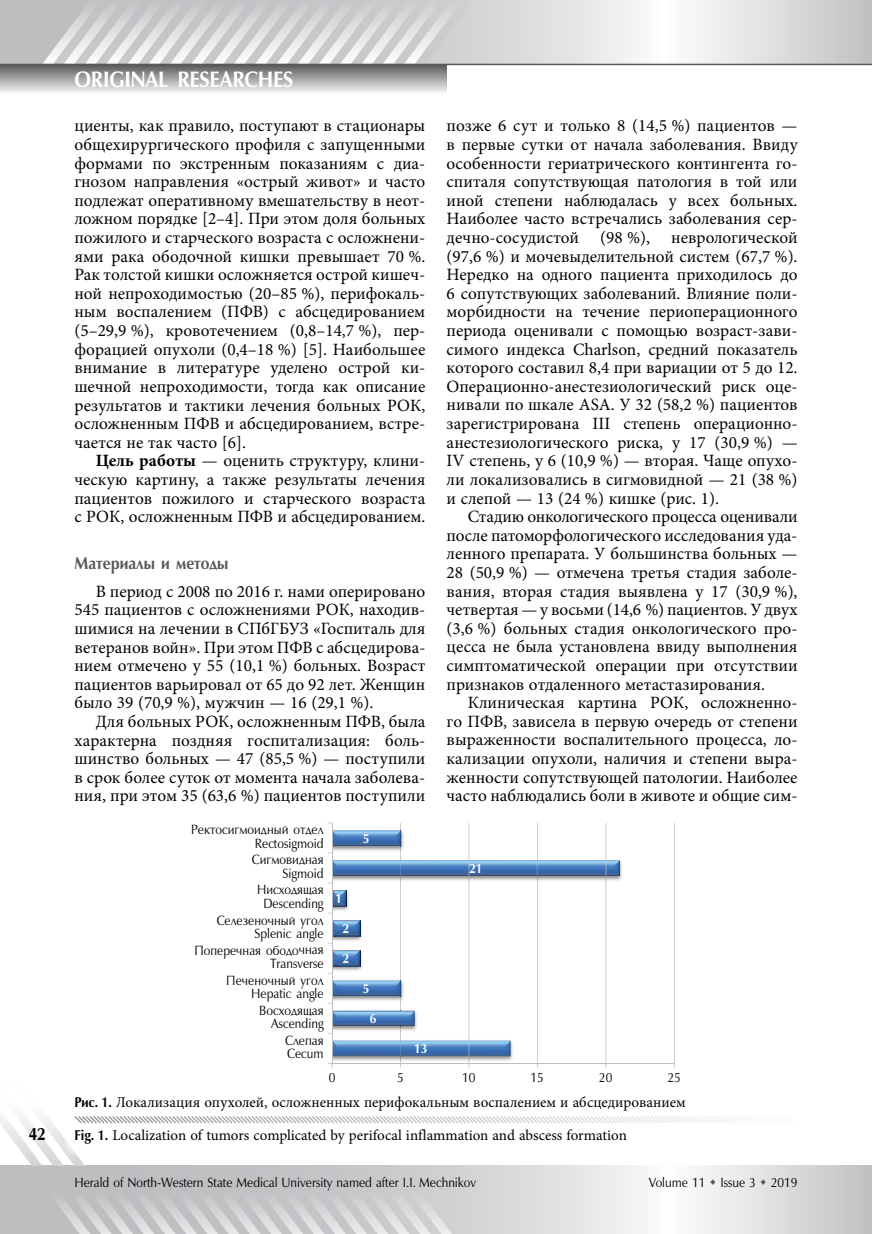
<style>
.page{position:relative;width:872px;height:1234px;background:#fff}
.page>*{position:absolute;margin:0;border:0;box-sizing:border-box;transform-origin:0 0}
.t1{font:700 22.5px "Optimum AP";letter-spacing:-.01em;color:#fff;scale:.9 1}
.t2{font:700 18px "Optimum AP";color:#000;scale:.85 1}
.t3{font:17.25px/18.6px "Minion Pro";color:#000;text-align:justify}
.t4{font:700 17.25px "Optimum AP";color:#58595b;scale:.9 1}
.t5{font:15px/32.8px "Minion Pro";color:#000}
.t6{font:13.5px/13.5px "Optimum AP";color:#000;text-align:right;scale:.9 1}
.t7{font:700 13.5px "Optimum AP";color:#fff;scale:.9 1}
.s1{font-weight:700}
.s2{font-family:"Optimum AP";font-weight:700;font-size:14.25px}
</style>
<div class="page">
<svg style="left:0;top:0;width:872px;height:64px"></svg>
<div style="left:0;top:1165px;width:872px;height:68px;background:#cbccce"></div>
<div style="left:0;top:64px;width:446px;height:30px;background:linear-gradient(to bottom,#555658,#f4f4f4)"></div>
<svg style="left:43px;top:0;width:446px;height:64px;background:#d1d2d4"></svg>
<hr style="left:0;top:64px;width:872px;height:1px;background:#58595b">
<hr style="left:400px;top:822px;width:1px;height:240px;background:#bcbec0">
<hr style="left:468px;top:822px;width:1px;height:240px;background:#bcbec0">
<hr style="left:537px;top:822px;width:1px;height:240px;background:#bcbec0">
<hr style="left:605px;top:822px;width:1px;height:240px;background:#bcbec0">
<hr style="left:674px;top:822px;width:1px;height:240px;background:#bcbec0">
<img style="left:333px;top:1038px;width:180px;height:24px">
<img style="left:400px;top:1038px;width:69px;height:24px">
<img style="left:333px;top:1012px;width:84px;height:19px">
<img style="left:333px;top:980px;width:71px;height:21px">
<img style="left:333px;top:950px;width:29px;height:21px">
<img style="left:333px;top:920px;width:29px;height:21px">
<img style="left:333px;top:890px;width:16px;height:21px">
<img style="left:333px;top:858px;width:289px;height:24px">
<img style="left:400px;top:858px;width:206px;height:24px">
<img style="left:333px;top:830px;width:71px;height:21px">
<img style="left:333px;top:1040px;width:177px;height:16px">
<img style="left:400px;top:1040px;width:69px;height:16px">
<img style="left:333px;top:1010px;width:82px;height:16px">
<svg style="left:400px;top:1008px;width:1px;height:23px"></svg>
<img style="left:333px;top:980px;width:67px;height:16px">
<svg style="left:400px;top:978px;width:1px;height:23px"></svg>
<img style="left:333px;top:950px;width:27px;height:16px">
<img style="left:333px;top:920px;width:27px;height:16px">
<img style="left:333px;top:890px;width:13px;height:15px">
<img style="left:333px;top:860px;width:287px;height:15px">
<img style="left:400px;top:860px;width:206px;height:15px">
<img style="left:333px;top:830px;width:67px;height:16px">
<svg style="left:400px;top:828px;width:1px;height:23px"></svg>
<hr style="left:332px;top:1062px;width:342px;height:1px;background:#bcbec0">
<hr style="left:332px;top:822px;width:1px;height:240px;background:#bcbec0">
<svg style="left:0;top:1116px;width:799px;height:117px"></svg>
<p class="t2" style="left:29px;top:1124px;width:21px">42</p>
<h1 class="t1" style="left:74px;top:67px;width:77px">ORIGINAL</h1>
<h1 class="t1" style="left:177px;top:67px;width:130px">RESEARCHES</h1>
<p class="t3" style="left:74px;top:117px;width:352px">циенты, как правило, поступают в стационары общехирургического профиля с запущенными формами по экстренным показаниям с диа&shy;гнозом направления «острый живот» и часто подлежат оперативному вмешательству в неот&shy;ложном порядке [2–4]. При этом доля больных пожилого и старческого возраста с осложнени&shy;ями рака ободочной кишки превышает 70 %.<br>Рак толстой кишки осложняется острой кишеч&shy;ной непроходимостью (20–85 %), перифокаль&shy;ным воспалением (ПФВ) с абсцедированием (5–29,9 %), кровотечением (0,8–14,7 %), пер&shy;форацией опухоли (0,4–18 %) [5]. Наибольшее внимание в литературе уделено острой ки&shy;шечной непроходимости, тогда как описание результатов и тактики лечения больных РОК, осложненным ПФВ и абсцедированием, встре&shy;чается не так часто [6].</p>
<p class="t3" style="left:74px;top:451px;width:352px;text-indent:21px"><span class="s1">Цель работы</span> — оценить структуру, клини&shy;ческую картину, а также результаты лечения пациентов пожилого и старческого возраста с РОК, осложненным ПФВ и абсцедированием.</p>
<p class="t4" style="left:74px;top:553px;width:173px">МАТЕРИАЛЫ И МЕТОДЫ</p>
<p class="t3" style="left:74px;top:582px;width:353px;text-indent:21px">В период с 2008 по 2016 г. нами оперировано 545 пациентов с осложнениями РОК, находив&shy;шимися на лечении в СПбГБУЗ «Госпиталь для ветеранов войн». При этом ПФВ с абсцедирова&shy;нием отмечено у 55 (10,1 %) больных. Возраст пациентов варьировал от 65 до 92 лет. Женщин было 39 (70,9 %), мужчин — 16 (29,1 %).</p>
<p class="t3" style="left:74px;top:712px;width:352px;text-indent:21px">Для больных РОК, осложненным ПФВ, была характерна поздняя госпитализация: боль&shy;шинство больных — 47 (85,5 %) — поступили в срок более суток от момента начала заболева&shy;ния, при этом 35 (63,6 %) пациентов поступили</p>
<p class="t6" style="left:191px;top:823px;width:149px">Ректосигмоидный отдел<br>Rectosigmoid</p>
<p class="t6" style="left:252px;top:853px;width:81px">Сигмовидная<br>Sigmoid</p>
<p class="t6" style="left:257px;top:883px;width:75px;text-align:center">Нисходящая<br>Descending</p>
<p class="t6" style="left:217px;top:913px;width:120px">Селезеночный угол<br>Splenic angle</p>
<p class="t6" style="left:194px;top:943px;width:145px">Поперечная ободочная<br>Transverse</p>
<p class="t6" style="left:226px;top:973px;width:110px">Печеночный угол<br>Hepatic angle</p>
<p class="t6" style="left:259px;top:1003px;width:73px">Восходящая<br>Ascending</p>
<p class="t6" style="left:285px;top:1033px;width:44px;text-align:left">Слепая<br>Cecum</p>
<p class="t7" style="left:335px;top:890px;width:9px">1</p>
<p class="t7" style="left:342px;top:920px;width:9px">2</p>
<p class="t7" style="left:342px;top:950px;width:9px">2</p>
<p class="t7" style="left:363px;top:830px;width:9px">5</p>
<p class="t7" style="left:363px;top:980px;width:9px">5</p>
<p class="t7" style="left:370px;top:1010px;width:9px">6</p>
<p class="t7" style="left:414px;top:1040px;width:16px">13</p>
<p class="t3" style="left:446px;top:117px;width:352px">позже 6 сут и только 8 (14,5 %) пациентов — в первые сутки от начала заболевания. Ввиду особенности гериатрического контингента го&shy;спиталя сопутствующая патология в той или иной степени наблюдалась у всех больных.<br>Наиболее часто встречались заболевания сер&shy;дечно-сосудистой (98 %), неврологической (97,6 %) и мочевыделительной систем (67,7 %).<br>Нередко на одного пациента приходилось до 6 сопутствующих заболеваний. Влияние поли&shy;морбидности на течение периоперационного периода оценивали с помощью возраст-зави&shy;симого индекса Charlson, средний показатель которого составил 8,4 при вариации от 5 до 12.<br>Операционно-анестезиологический риск оце&shy;нивали по шкале АSA. У 32 (58,2 %) пациентов зарегистрирована III степень операционно&shy;анестезиологического риска, у 17 (30,9 %) — IV степень, у 6 (10,9 %) — вторая. Чаще опухо&shy;ли локализовались в сигмовидной — 21 (38 %) и слепой — 13 (24 %) кишке (рис. 1).</p>
<p class="t3" style="left:446px;top:507px;width:352px;text-indent:21px">Стадию онкологического процесса оценивали после патоморфологического исследования уда&shy;ленного препарата. У большинства больных — 28 (50,9 %) — отмечена третья стадия заболе&shy;вания, вторая стадия выявлена у 17 (30,9 %), четвертая — у восьми (14,6 %) пациентов. У двух (3,6 %) больных стадия онкологического про&shy;цесса не была установлена ввиду выполнения симптоматической операции при отсутствии признаков отдаленного метастазирования.</p>
<p class="t3" style="left:446px;top:693px;width:352px;text-indent:21px">Клиническая картина РОК, осложненно&shy;го ПФВ, зависела в первую очередь от степени выраженности воспалительного процесса, ло&shy;кализации опухоли, наличия и степени выра&shy;женности сопутствующей патологии. Наиболее часто наблюдались боли в животе и общие сим-</p>
<p class="t7" style="left:469px;top:860px;width:16px">21</p>
<p class="t6" style="left:329px;top:1071px;width:9px">0</p>
<p class="t6" style="left:397px;top:1071px;width:9px">5</p>
<p class="t6" style="left:462px;top:1071px;width:16px">10</p>
<p class="t6" style="left:530px;top:1071px;width:16px">15</p>
<p class="t6" style="left:599px;top:1071px;width:16px">20</p>
<p class="t6" style="left:667px;top:1071px;width:16px">25</p>
<p class="t5" style="left:74px;top:1086px;width:612px"><span class="s2">РИС. 1.</span> Локализация опухолей, осложненных перифокальным воспалением и абсцедированием<br><span class="s2">FIG. 1.</span> Localization of tumors complicated by perifocal inflammation and abscess formation</p>
<p class="t6" style="left:74px;top:1175px;width:448px">Herald of North-Western State Medical University named after I.I. Mechnikov</p>
<p class="t6" style="left:648px;top:1175px;width:167px">Volume 11 Issue 3 2019</p>
</div>
